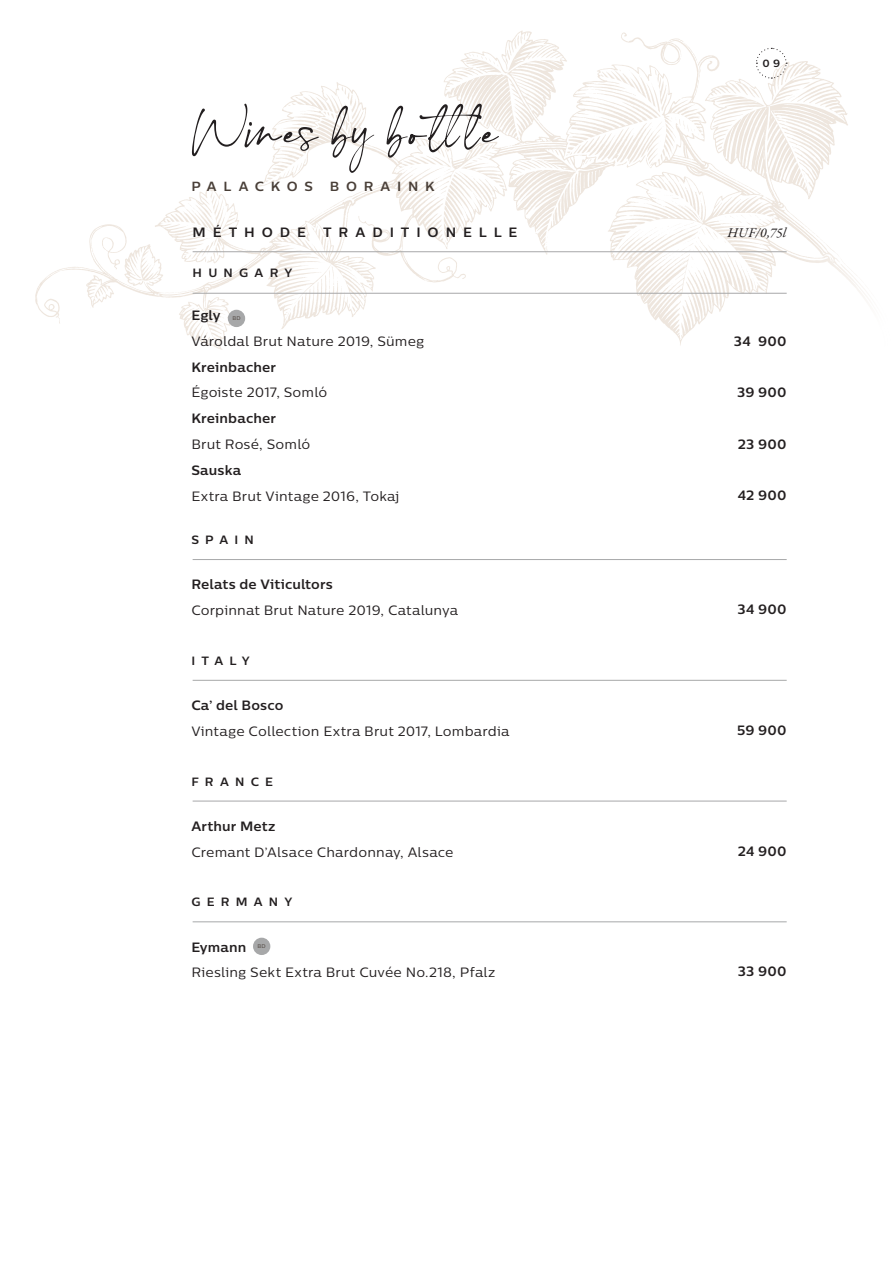
<style>
.page{position:relative;width:893px;height:1263px;background:#fff}
.page>*{position:absolute;margin:0;border:0;box-sizing:border-box;transform-origin:0 0}
.t1{font:13.5px "Centrale Sans";letter-spacing:.01em;color:#231f20}
.t2{font:700 13.5px "Centrale Sans";letter-spacing:.01em;color:#231f20}
.t3{font:700 13.5px "Centrale Sans";letter-spacing:.51em;color:#231f20}
.t4{font:italic 13.5px "Garamond Premr Pro";letter-spacing:.02em;color:#231f20}
.t5{font:700 13.2px "Centrale Sans";letter-spacing:.51em;color:#493f38}
.t6{font:700 12px "Centrale Sans";letter-spacing:.515em;color:#231f20}
.t7{font:700 10.5px "Centrale Sans";color:#231f20}
.t8{font:5.4px "Centrale Sans";color:#493f38}
</style>
<div class="page">
<svg style="left:35px;top:31px;width:830px;height:319px"></svg>
<div style="left:228px;top:310px;width:17px;height:17px;background:#a7a8a9;border-radius:50%"></div>
<hr style="left:193px;top:251px;width:594px;height:1px;background:#a7a8a9">
<hr style="left:193px;top:293px;width:594px;height:1px;background:#a7a8a9">
<hr style="left:193px;top:559px;width:594px;height:1px;background:#a7a8a9">
<hr style="left:193px;top:680px;width:594px;height:1px;background:#a7a8a9">
<hr style="left:193px;top:801px;width:594px;height:1px;background:#a7a8a9">
<hr style="left:193px;top:921px;width:594px;height:1px;background:#a7a8a9">
<div style="left:253px;top:938px;width:17px;height:17px;background:#a7a8a9;border-radius:50%"></div>
<svg style="left:192px;top:104px;width:307px;height:69px"></svg>
<svg style="left:755px;top:47px;width:32px;height:32px"></svg>
<p class="t5" style="left:191px;top:178px;width:123px">PALACKOS</p>
<p class="t5" style="left:330px;top:178px;width:106px">BORAINK</p>
<p class="t3" style="left:193px;top:223px;width:115px">MÉTHODE</p>
<p class="t3" style="left:323px;top:223px;width:196px">TRADITIONELLE</p>
<p class="t6" style="left:193px;top:265px;width:101px">HUNGARY</p>
<p class="t2" style="left:191px;top:306px;width:31px">Egly</p>
<p class="t8" style="left:232px;top:315px;width:10px">BD</p>
<p class="t1" style="left:191px;top:332px;width:234px">Vároldal Brut Nature 2019, Sümeg</p>
<p class="t2" style="left:191px;top:358px;width:86px">Kreinbacher</p>
<p class="t1" style="left:191px;top:384px;width:137px">Égoiste 2017, Somló</p>
<p class="t2" style="left:191px;top:410px;width:86px">Kreinbacher</p>
<p class="t1" style="left:191px;top:436px;width:120px">Brut Rosé, Somló</p>
<p class="t2" style="left:191px;top:461px;width:51px">Sauska</p>
<p class="t1" style="left:191px;top:487px;width:210px">Extra Brut Vintage 2016, Tokaj</p>
<p class="t6" style="left:191px;top:532px;width:64px">SPAIN</p>
<p class="t2" style="left:191px;top:576px;width:143px">Relats de Viticultors</p>
<p class="t1" style="left:191px;top:602px;width:268px">Corpinnat Brut Nature 2019, Catalunya</p>
<p class="t6" style="left:191px;top:653px;width:60px">ITALY</p>
<p class="t2" style="left:191px;top:697px;width:93px">Ca’ del Bosco</p>
<p class="t1" style="left:191px;top:723px;width:320px">Vintage Collection Extra Brut 2017, Lombardia</p>
<p class="t6" style="left:191px;top:774px;width:83px">FRANCE</p>
<p class="t2" style="left:191px;top:817px;width:86px">Arthur Metz</p>
<p class="t1" style="left:191px;top:843px;width:264px">Cremant D’Alsace Chardonnay, Alsace</p>
<p class="t6" style="left:191px;top:894px;width:103px">GERMANY</p>
<p class="t2" style="left:191px;top:938px;width:57px">Eymann</p>
<p class="t1" style="left:191px;top:964px;width:306px">Riesling Sekt Extra Brut Cuvée No.218, Pfalz</p>
<p class="t8" style="left:258px;top:943px;width:10px">BD</p>
<p class="t7" style="left:762px;top:57px;width:19px">0 9</p>
<p class="t4" style="left:727px;top:224px;width:61px">HUF/0,75l</p>
<p class="t2" style="left:734px;top:332px;width:54px">34 900</p>
<p class="t2" style="left:737px;top:384px;width:51px">39 900</p>
<p class="t2" style="left:738px;top:435px;width:50px">23 900</p>
<p class="t2" style="left:738px;top:487px;width:50px">42 900</p>
<p class="t2" style="left:737px;top:601px;width:50px">34 900</p>
<p class="t2" style="left:737px;top:721px;width:51px">59 900</p>
<p class="t2" style="left:738px;top:842px;width:50px">24 900</p>
<p class="t2" style="left:738px;top:963px;width:50px">33 900</p>
</div>
